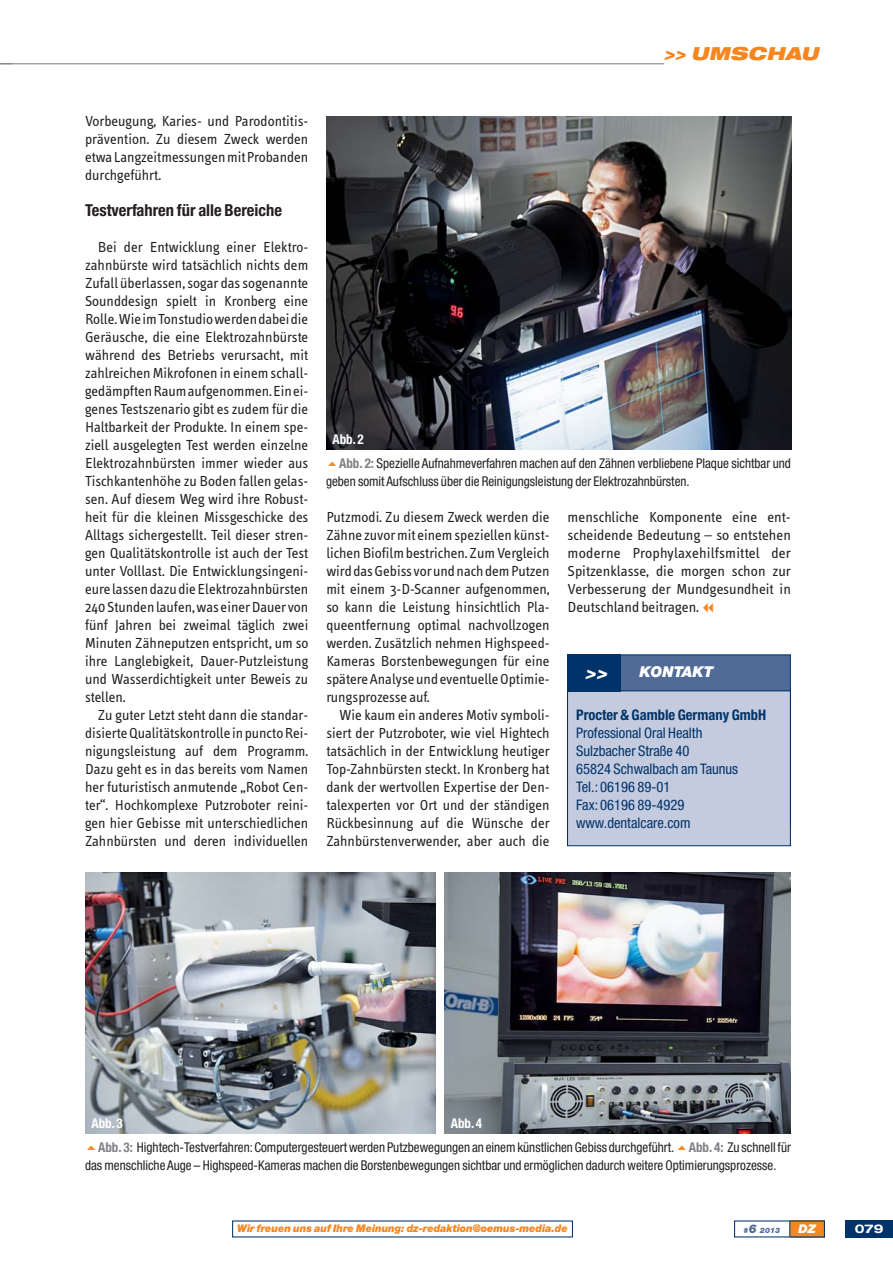
<style>
.page{position:relative;width:893px;height:1263px;background:#fff}
.page>*{position:absolute;margin:0;border:0;box-sizing:border-box;transform-origin:0 0}
.t1{font:italic 900 expanded 18px "Helvetica Neue";color:#f6861f}
.t2{font:italic 900 expanded 18px "Helvetica Neue";color:#fff}
.t3{font:700 condensed 16.5px "Helvetica Neue";color:#231f20}
.t4{font:15px/18px "Info Text";color:#231f20;text-align:justify}
.t5{font:italic 900 15px "Helvetica Neue";color:#fff}
.t6{font:condensed 14.55px/18px "Helvetica Neue";color:#003369}
.t7{font:700 condensed 14.55px "Helvetica Neue";color:#003369}
.t8{font:condensed 13.5px/24px "Helvetica Neue";color:#231f20}
.t9{font:700 condensed 13.5px "Helvetica Neue";color:#fff}
.t10{font:700 expanded 12px "Helvetica Neue";color:#fff}
.t11{font:italic 900 12px "Helvetica Neue";color:#fff}
.t12{font:italic 900 10.5px "Helvetica Neue";letter-spacing:-.01em;color:#f6861f}
.t13{font:italic 900 7.5px "Helvetica Neue";color:#516b98}
.s1{font-weight:700;color:#808285}
.s2{font-weight:700;color:#fff}
.s3{font-size:12px}
</style>
<div class="page">
<div style="left:790px;top:1220px;width:35px;height:17px;background:#f6861f"></div>
<div style="left:845px;top:1220px;width:48px;height:17px;background:#003369"></div>
<svg style="left:789px;top:1221px;width:1px;height:16px"></svg>
<div style="left:568px;top:655px;width:222px;height:171px;background:#516b98"></div>
<div style="left:568px;top:691px;width:222px;height:154px;background:#c5cbdf"></div>
<div style="left:567px;top:690px;width:224px;height:156px;border:1px solid #003369"></div>
<div style="left:567px;top:654px;width:53px;height:37px;background:#003369"></div>
<img style="left:326px;top:117px;width:465px;height:332px">
<img style="left:85px;top:873px;width:350px;height:260px">
<img style="left:444px;top:873px;width:347px;height:260px">
<hr style="left:0;top:63px;width:664px;height:1px;background:#808285">
<p class="t1" style="left:664px;top:45px;width:160px">&gt;&gt; UMSCHAU</p>
<p class="t4" style="left:85px;top:113px;width:225px">Vorbeugung, Karies- und Parodontitis&shy;prävention. Zu diesem Zweck werden etwa Langzeitmessungen mit Probanden durchgeführt.</p>
<p class="t3" style="left:85px;top:204px;width:198px">Testverfahren für alle Bereiche</p>
<p class="t4" style="left:85px;top:239px;width:225px;text-indent:13px">Bei der Entwicklung einer Elektro&shy;zahnbürste wird tatsächlich nichts dem Zufall überlassen, sogar das sogenannte Sounddesign spielt in Kronberg eine Rolle. Wie im Tonstudio werden dabei die Geräusche, die eine Elektrozahnbürste während des Betriebs verursacht, mit zahlreichen Mikrofonen in einem schall&shy;gedämpften Raum aufgenommen. Ein ei&shy;genes Testszenario gibt es zudem für die Haltbarkeit der Produkte. In einem spe&shy;ziell ausgelegten Test werden einzelne Elektrozahnbürsten immer wieder aus Tischkantenhöhe zu Boden fallen gelas&shy;sen. Auf diesem Weg wird ihre Robust&shy;heit für die kleinen Missgeschicke des Alltags sichergestellt. Teil dieser stren&shy;gen Qualitätskontrolle ist auch der Test unter Volllast. Die Entwicklungsingeni&shy;eure lassen dazu die Elektrozahnbürsten 240 Stunden laufen, was einer Dauer von fünf Jahren bei zweimal täglich zwei Minuten Zähneputzen entspricht, um so ihre Langlebigkeit, Dauer-Putzleistung und Wasserdichtigkeit unter Beweis zu stellen.</p>
<p class="t4" style="left:85px;top:707px;width:225px;text-indent:13px">Zu guter Letzt steht dann die standar&shy;disierte Qualitätskontrolle in puncto Rei&shy;nigungsleistung auf dem Programm.<br>Dazu geht es in das bereits vom Namen her futuristisch anmutende „Robot Cen&shy;ter“. Hochkomplexe Putzroboter reini&shy;gen hier Gebisse mit unterschiedlichen Zahnbürsten und deren individuellen</p>
<p class="t9" style="left:332px;top:435px;width:33px">Abb. 2</p>
<p class="t8" style="left:326px;top:455px;width:466px;line-height:18px;text-indent:13px"><span class="s1">Abb. 2:</span> Spezielle Aufnahmeverfahren machen auf den Zähnen verbliebene Plaque sichtbar und geben somit Aufschluss über die Reinigungsleistung der Elektrozahnbürsten.</p>
<p class="t4" style="left:326px;top:509px;width:225px">Putzmodi. Zu diesem Zweck werden die Zähne zuvor mit einem speziellen künst&shy;lichen Biofilm bestrichen. Zum Vergleich wird das Gebiss vor und nach dem Putzen mit einem 3-D-Scanner aufgenommen, so kann die Leistung hinsichtlich Pla&shy;queentfernung optimal nachvollzogen werden. Zusätzlich nehmen Highspeed-Kameras Borstenbewegungen für eine spätere Analyse und eventuelle Optimie&shy;rungsprozesse auf.</p>
<p class="t4" style="left:326px;top:707px;width:225px;text-indent:13px">Wie kaum ein anderes Motiv symboli&shy;siert der Putzroboter, wie viel Hightech tatsächlich in der Entwicklung heutiger Top-Zahnbürsten steckt. In Kronberg hat dank der wertvollen Expertise der Den&shy;talexperten vor Ort und der ständigen Rückbesinnung auf die Wünsche der Zahnbürstenverwender, aber auch die</p>
<p class="t4" style="left:568px;top:509px;width:225px">menschliche Komponente eine ent&shy;scheidende Bedeutung – so entstehen moderne Prophylaxehilfsmittel der Spitzenklasse, die morgen schon zur Verbesserung der Mundgesundheit in Deutschland beitragen.</p>
<p class="t5" style="left:639px;top:666px;width:76px">KONTAKT</p>
<p class="t2" style="left:585px;top:664px;width:27px">&gt;&gt;</p>
<p class="t7" style="left:576px;top:710px;width:192px">Procter &amp; Gamble Germany GmbH</p>
<p class="t6" style="left:576px;top:725px;width:164px">Professional Oral Health<br>Sulzbacher Straße 40<br>65824 Schwalbach am Taunus<br>Tel.: 06196 89-01<br>Fax: 06196 89-4929 www.dentalcare.com</p>
<p class="t8" style="left:98px;top:1112px;width:694px;text-indent:-7px"><span class="s2">Abb. 3<br></span><span class="s1">Abb. 3:</span> Hightech-Testverfahren: Computergesteuert werden Putzbewegungen an einem künstlichen Gebiss durchgeführt. <span class="s1">Abb. 4:</span> Zu schnell für</p>
<p class="t8" style="left:85px;top:1154px;width:693px">das menschliche Auge – Highspeed-Kameras machen die Borstenbewegungen sichtbar und ermöglichen dadurch weitere Optimierungsprozesse.</p>
<p class="t9" style="left:451px;top:1118px;width:33px">Abb. 4</p>
<p class="t12" style="left:237px;top:1224px;width:332px">Wir freuen uns auf Ihre Meinung: dz-redaktion@oemus-media.de</p>
<p class="t13" style="left:744px;top:1227px;width:38px">#<span class="s3">6</span> 2013</p>
<p class="t11" style="left:798px;top:1224px;width:19px">DZ</p>
<p class="t10" style="left:855px;top:1224px;width:31px">079</p>
</div>
